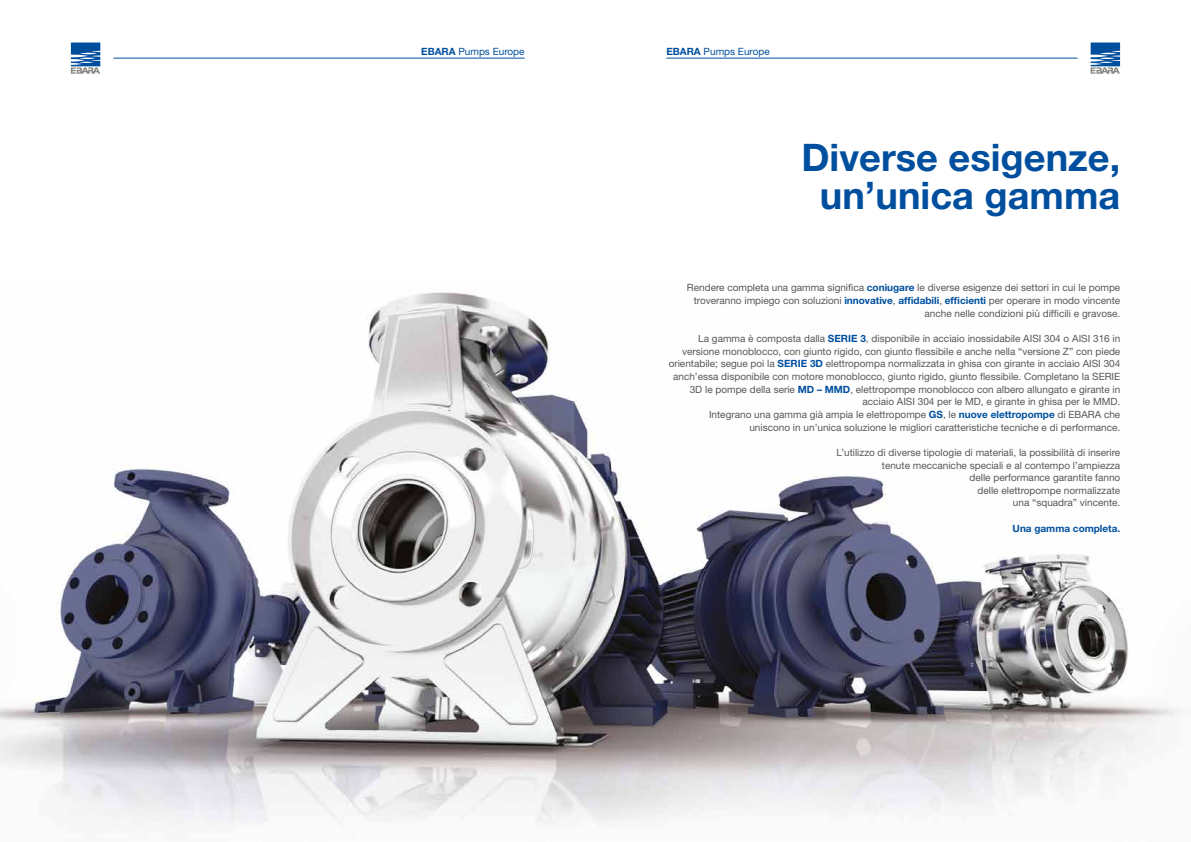
<style>
.page{position:relative;width:1191px;height:842px;background:#fff}
.page>*{position:absolute;margin:0;border:0;box-sizing:border-box;transform-origin:0 0}
.t1{font:700 38px/38px "Helvetica Neue";color:#004f9f;text-align:center}
.t2{font:10px/12.7px "Helvetica Neue";color:#575756;text-align:right}
.t3{font:10px "Helvetica Neue";color:#004f9f}
.t4{font:700 10px "Helvetica Neue";color:#004f9f}
.s1{font-weight:700}
.s2{font-weight:700;color:#004f9f}
</style>
<div class="page">
<svg style="left:1090px;top:43px;width:30px;height:31px"></svg>
<svg style="left:71px;top:43px;width:29px;height:31px"></svg>
<hr style="left:666px;top:58px;width:411px;height:1px;background:#004f9f">
<hr style="left:113px;top:58px;width:411px;height:1px;background:#004f9f">
<img style="left:0;top:292px;width:1181px;height:535px">
<p class="t3" style="left:421px;top:46px;width:105px"><span class="s1">EBARA</span> Pumps Europe</p>
<p class="t3" style="left:666px;top:46px;width:105px"><span class="s1">EBARA</span> Pumps Europe</p>
<h1 class="t1" style="left:801px;top:138px;width:320px">Diverse esigenze, un’unica gamma</h1>
<p class="t2" style="left:687px;top:281px;width:435px">Rendere completa una gamma significa <span class="s2">coniugare</span> le diverse esigenze dei settori in cui le pompe troveranno impiego con soluzioni <span class="s2">innovative</span>, <span class="s2">affidabili</span>, <span class="s2">efficienti</span> per operare in modo vincente anche nelle condizioni più difficili e gravose.</p>
<p class="t2" style="left:668px;top:332px;width:453px">La gamma è composta dalla <span class="s2">SERIE 3</span>, disponibile in acciaio inossidabile AISI 304 o AISI 316 in versione monoblocco, con giunto rigido, con giunto flessibile e anche nella “versione Z” con piede orientabile; segue poi la <span class="s2">SERIE 3D</span> elettropompa normalizzata in ghisa con girante in acciaio AISI 304 anch’essa disponibile con motore monoblocco, giunto rigido, giunto flessibile. Completano la SERIE 3D le pompe della serie <span class="s2">MD – MMD</span>, elettropompe monoblocco con albero allungato e girante in acciaio AISI 304 per le MD, e girante in ghisa per le MMD.<br>Integrano una gamma già ampia le elettropompe <span class="s2">GS</span>, le <span class="s2">nuove elettropompe</span> di EBARA che uniscono in un’unica soluzione le migliori caratteristiche tecniche e di performance.</p>
<p class="t2" style="left:836px;top:446px;width:285px">L’utilizzo di diverse tipologie di materiali, la possibilità di inserire tenute meccaniche speciali e al contempo l’ampiezza<br>delle performance garantite fanno<br>delle elettropompe normalizzate<br>una “squadra” vincente.</p>
<p class="t4" style="left:1012px;top:522px;width:109px">Una gamma completa.</p>
</div>
